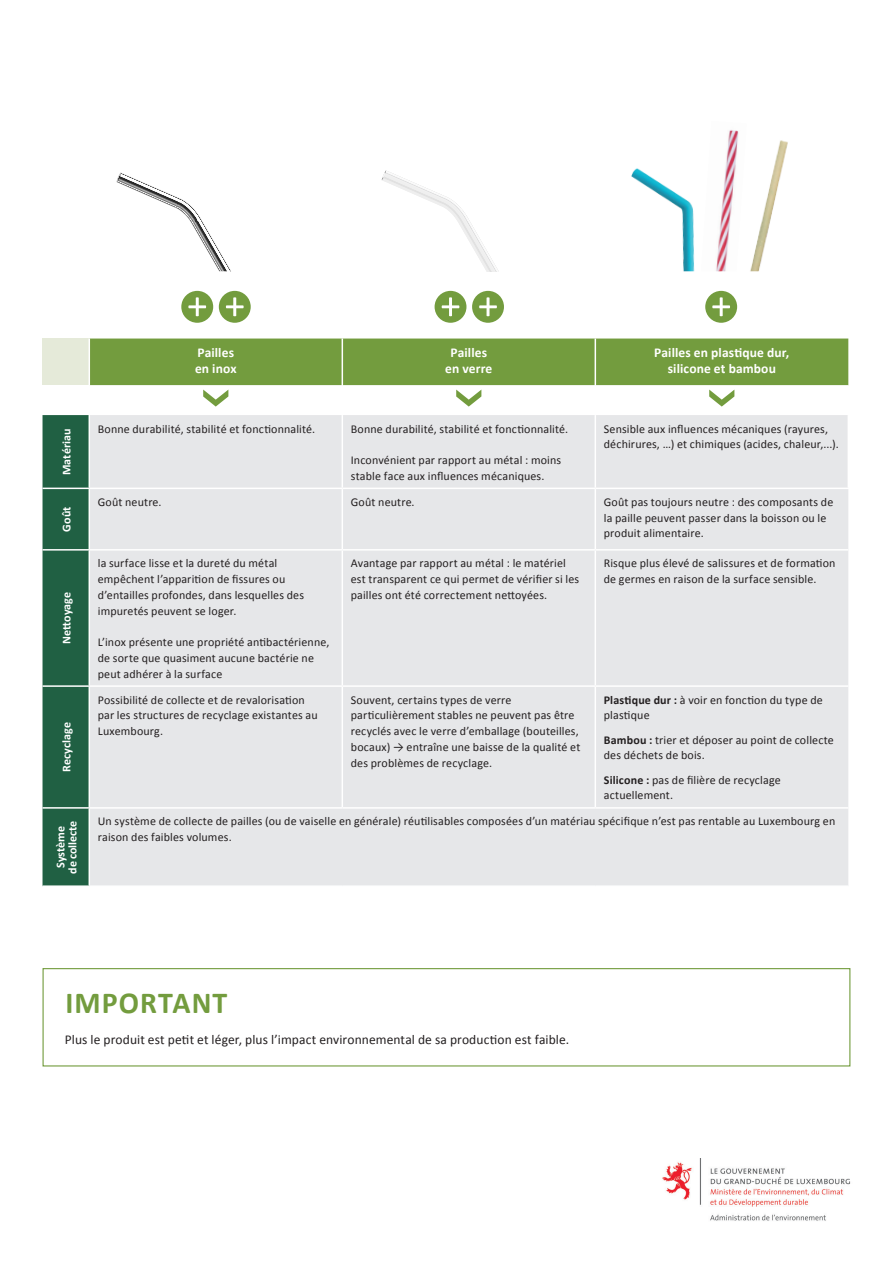
<style>
.page{position:relative;width:893px;height:1263px;background:#fff}
.page>*{position:absolute;margin:0;border:0;box-sizing:border-box;transform-origin:0 0}
.Texte{font:700 30.6px "Calibri";letter-spacing:.035em;color:#739c3e}
.Texte-2{font:13.5px "Calibri";letter-spacing:.01em;color:#231f20}
.Titre-Niveau-2{font:700 13.5px/16.2px "Calibri";letter-spacing:.01em;color:#fff;text-align:center}
.Texte-3{font:12px/15.8px "Calibri";letter-spacing:.01em;color:#231f20}
.Titre-Niveau-2-2{font:700 12px/12px "Calibri";letter-spacing:.005em;color:#fff;text-align:center}
.s1{font-weight:700}
</style>
<div class="page">
<img style="left:662px;top:1158px;width:189px;height:63px">
<svg style="left:116px;top:173px;width:115px;height:98px"></svg>
<svg style="left:382px;top:170px;width:117px;height:101px"></svg>
<div style="left:43px;top:968px;width:807px;height:98px;border:1px solid #739c3e"></div>
<div style="left:181px;top:291px;width:32px;height:32px;background:#739c3e;border-radius:50%"></div>
<svg style="left:188px;top:297px;width:18px;height:19px"></svg>
<div style="left:219px;top:291px;width:32px;height:32px;background:#739c3e;border-radius:50%"></div>
<svg style="left:226px;top:297px;width:18px;height:19px"></svg>
<svg style="left:43px;top:338px;width:805px;height:548px;background:#d4dbd4"></svg>
<div style="left:435px;top:291px;width:31px;height:32px;background:#739c3e;border-radius:50%"></div>
<svg style="left:442px;top:297px;width:17px;height:19px"></svg>
<div style="left:472px;top:291px;width:32px;height:32px;background:#739c3e;border-radius:50%"></div>
<svg style="left:479px;top:297px;width:18px;height:19px"></svg>
<div style="left:705px;top:291px;width:32px;height:32px;background:#739c3e;border-radius:50%"></div>
<svg style="left:712px;top:297px;width:18px;height:19px"></svg>
<img style="left:716px;top:130px;width:23px;height:141px">
<img style="left:631px;top:168px;width:64px;height:103px">
<img style="left:750px;top:140px;width:38px;height:131px">
<p class="Titre-Niveau-2" style="left:195px;top:345px;width:43px;text-align:left">Pailles en inox</p>
<p class="Titre-Niveau-2" style="left:445px;top:345px;width:49px">Pailles en verre</p>
<p class="Titre-Niveau-2" style="left:654px;top:345px;width:137px">Pailles en plastique dur, silicone et bambou</p>
<p class="Titre-Niveau-2-2" style="left:60px;top:475px;width:49px;rotate:-90deg">Matériau</p>
<p class="Texte-3" style="left:98px;top:421px;width:219px">Bonne durabilité, stabilité et fonctionnalité.</p>
<p class="Texte-3" style="left:351px;top:421px;width:219px">Bonne durabilité, stabilité et fonctionnalité.</p>
<p class="Texte-3" style="left:351px;top:452px;width:212px">Inconvénient par rapport au métal : moins stable face aux influences mécaniques.</p>
<p class="Texte-3" style="left:604px;top:421px;width:237px">Sensible aux influences mécaniques (rayures, déchirures, …) et chimiques (acides, chaleur,...).</p>
<p class="Titre-Niveau-2-2" style="left:60px;top:532px;width:27px;rotate:-90deg">Goût</p>
<p class="Titre-Niveau-2-2" style="left:60px;top:644px;width:53px;rotate:-90deg">Nettoyage</p>
<p class="Titre-Niveau-2-2" style="left:60px;top:772px;width:51px;rotate:-90deg">Recyclage</p>
<p class="Texte-3" style="left:98px;top:494px;width:65px">Goût neutre.</p>
<p class="Texte-3" style="left:351px;top:494px;width:65px">Goût neutre.</p>
<p class="Texte-3" style="left:604px;top:494px;width:231px">Goût pas toujours neutre : des composants de la paille peuvent passer dans la boisson ou le produit alimentaire.</p>
<p class="Texte-3" style="left:98px;top:555px;width:208px">la surface lisse et la dureté du métal empêchent l’apparition de fissures ou d’entailles profondes, dans lesquelles des impuretés peuvent se loger.</p>
<p class="Texte-3" style="left:98px;top:634px;width:233px">L’inox présente une propriété antibactérienne, de sorte que quasiment aucune bactérie ne peut adhérer à la surface</p>
<p class="Texte-3" style="left:351px;top:555px;width:230px">Avantage par rapport au métal : le matériel est transparent ce qui permet de vérifier si les pailles ont été correctement nettoyées.</p>
<p class="Texte-3" style="left:604px;top:555px;width:233px">Risque plus élevé de salissures et de formation de germes en raison de la surface sensible.</p>
<p class="Texte-3" style="left:98px;top:692px;width:221px">Possibilité de collecte et de revalorisation par les structures de recyclage existantes au<br>Luxembourg.</p>
<p class="Texte-3" style="left:351px;top:692px;width:231px">Souvent, certains types de verre particulièrement stables ne peuvent pas être recyclés avec le verre d’emballage (bouteilles, bocaux) → entraîne une baisse de la qualité et des problèmes de recyclage.</p>
<p class="Texte-3" style="left:604px;top:692px;width:221px"><span class="s1">Plastique dur :</span> à voir en fonction du type de plastique</p>
<p class="Texte-3" style="left:604px;top:732px;width:232px"><span class="s1">Bambou :</span> trier et déposer au point de collecte des déchets de bois.</p>
<p class="Texte-3" style="left:604px;top:772px;width:178px"><span class="s1">Silicone :</span> pas de filière de recyclage actuellement.</p>
<p class="Titre-Niveau-2-2" style="left:54px;top:873px;width:54px;rotate:-90deg">Système de collecte</p>
<p class="Texte-3" style="left:98px;top:813px;width:739px">Un système de collecte de pailles (ou de vaiselle en générale) réutilisables composées d’un matériau spécifique n’est pas rentable au Luxembourg en raison des faibles volumes.</p>
<p class="Texte" style="left:65px;top:984px;width:163px">IMPORTANT</p>
<p class="Texte-2" style="left:65px;top:1031px;width:506px">Plus le produit est petit et léger, plus l’impact environnemental de sa production est faible.</p>
</div>
